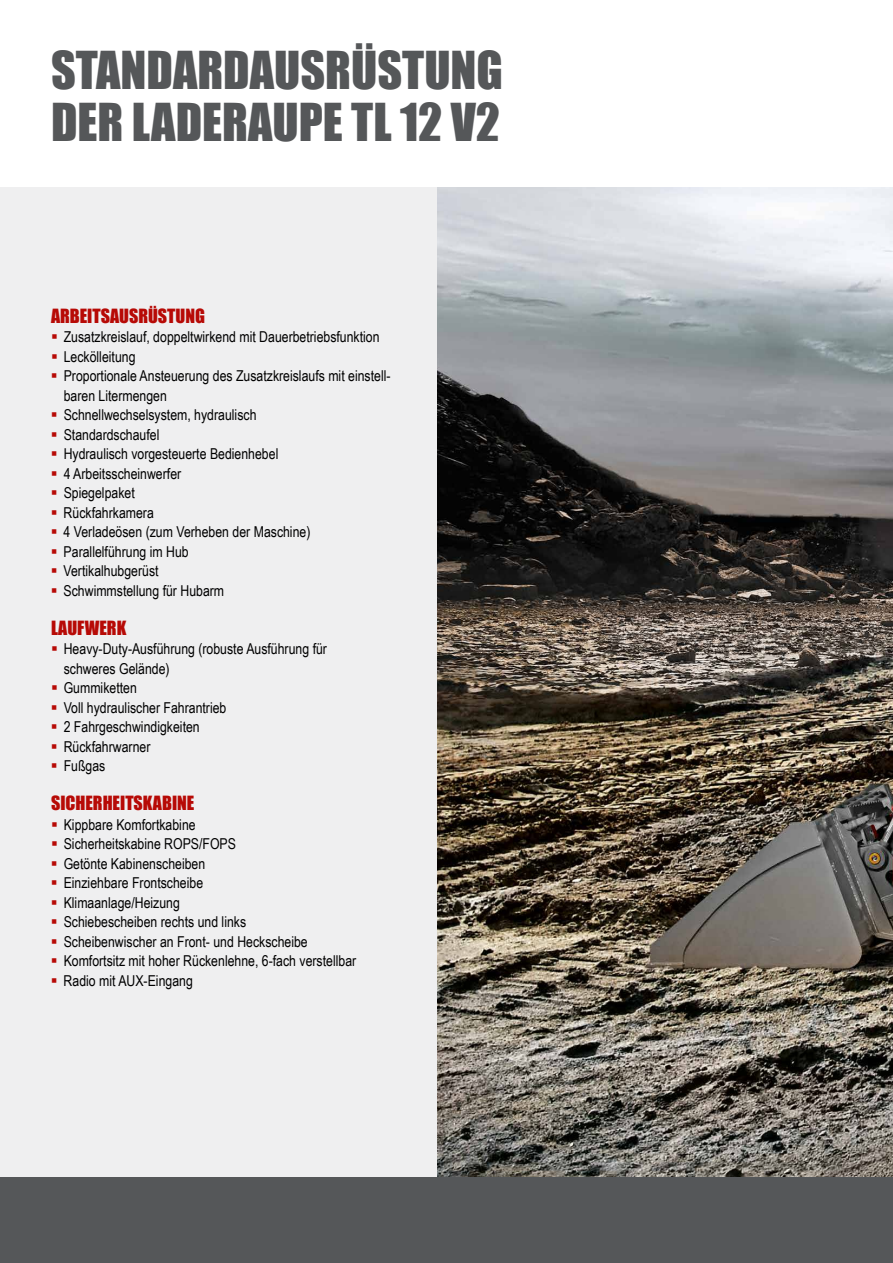
<style>
.page{position:relative;width:893px;height:1263px;background:#fff}
.page>*{position:absolute;margin:0;border:0;box-sizing:border-box;transform-origin:0 0}
.t1{font:48px/52.5px "Impact";color:#555759}
.t2{font:18px "Impact";color:#b70a06}
.t3{font:15px/19.5px "Arial Narrow";color:#000}
</style>
<div class="page">
<div style="left:0;top:187px;width:893px;height:991px;background:#ececed"></div>
<img style="left:437px;top:187px;width:456px;height:991px">
<div style="left:0;top:1178px;width:893px;height:85px;background:#555759"></div>
<h1 class="t1" style="left:51px;top:43px;width:454px">STANDARDAUSRÜSTUNG<br>DER LADERAUPE TL 12 V2</h1>
<p class="t2" style="left:51px;top:301px;width:156px">ARBEITSAUSRÜSTUNG</p>
<p class="t3" style="left:64px;top:326px;width:329px">Zusatzkreislauf, doppeltwirkend mit Dauerbetriebsfunktion<br>Leckölleitung<br>Proportionale Ansteuerung des Zusatzkreislaufs mit einstell&shy;baren Litermengen<br>Schnellwechselsystem, hydraulisch<br>Standardschaufel<br>Hydraulisch vorgesteuerte Bedienhebel<br>4 Arbeitsscheinwerfer<br>Spiegelpaket<br>Rückfahrkamera<br>4 Verladeösen (zum Verheben der Maschine)<br>Parallelführung im Hub<br>Vertikalhubgerüst<br>Schwimmstellung für Hubarm</p>
<p class="t2" style="left:51px;top:613px;width:77px">LAUFWERK</p>
<p class="t3" style="left:64px;top:638px;width:265px">Heavy-Duty-Ausführung (robuste Ausführung für schweres Gelände)<br>Gummiketten<br>Voll hydraulischer Fahrantrieb<br>2 Fahrgeschwindigkeiten<br>Rückfahrwarner<br>Fußgas</p>
<p class="t2" style="left:51px;top:789px;width:145px">SICHERHEITSKABINE</p>
<p class="t3" style="left:64px;top:814px;width:294px">Kippbare Komfortkabine<br>Sicherheitskabine ROPS/FOPS<br>Getönte Kabinenscheiben<br>Einziehbare Frontscheibe<br>Klimaanlage/Heizung<br>Schiebescheiben rechts und links<br>Scheibenwischer an Front- und Heckscheibe<br>Komfortsitz mit hoher Rückenlehne, 6-fach verstellbar<br>Radio mit AUX-Eingang</p>
</div>
